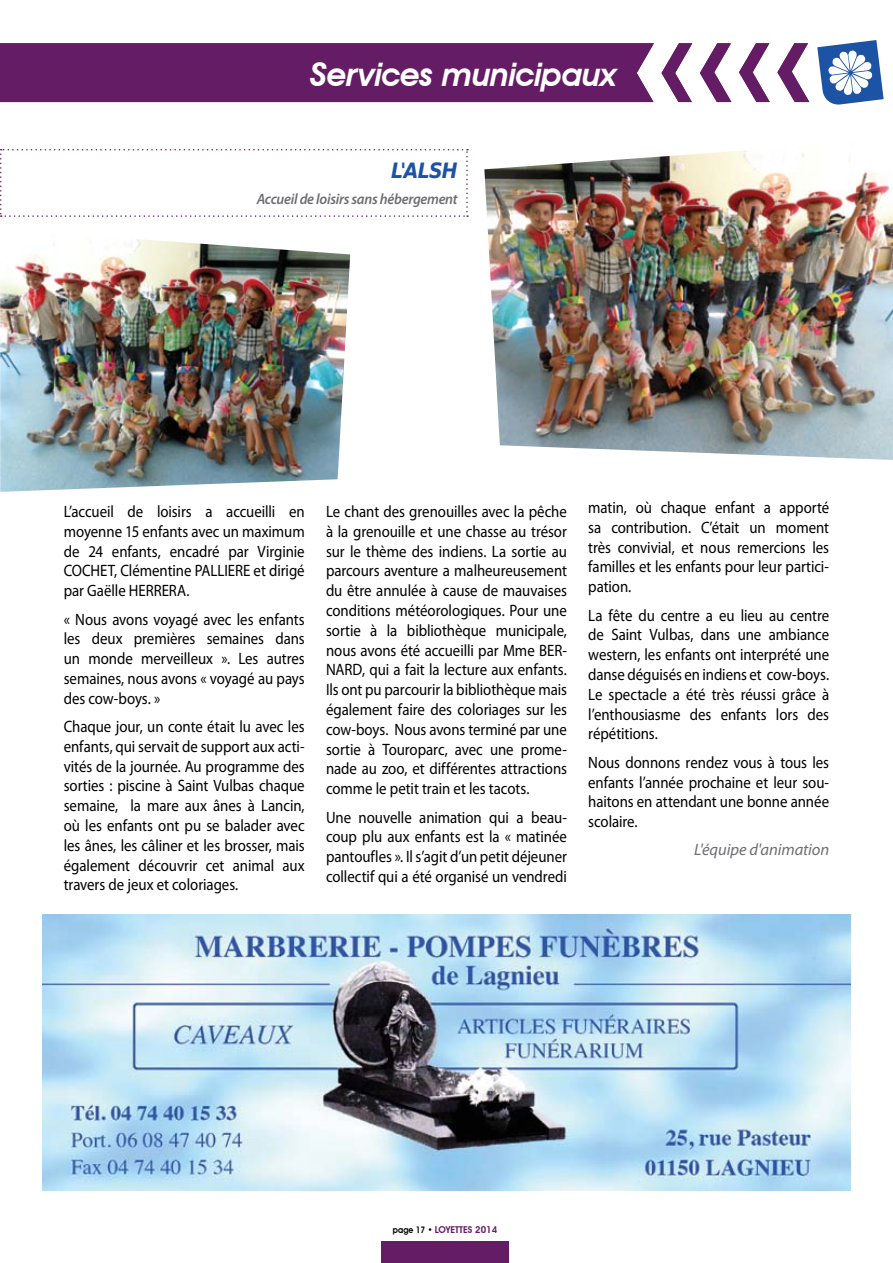
<style>
.page{position:relative;width:893px;height:1263px;background:#fff}
.page>*{position:absolute;margin:0;border:0;box-sizing:border-box;transform-origin:0 0}
.t1{font:italic 600 32.4px "Avant Garde IT Cby BT";letter-spacing:-.015em;color:#fff}
.t2{font:italic 700 21px "Bitstream Vera Sans";color:#1c53a5;scale:.9 1}
.t3{font:16.5px/19.8px "Myriad Pro";letter-spacing:-.005em;color:#000;text-align:justify;scale:.9 1}
.t4{font:italic 16.5px "Myriad Pro";letter-spacing:-.005em;color:#6d6e71}
.t5{font:italic 600 15px "Myriad Pro";letter-spacing:-.02em;color:#6d6e71;scale:.96 1}
.t6{font:600 9.45px "Avant Garde IT Cby BT";color:#641d65}
.s1{font-size:9px;color:#000}
</style>
<div class="page">
<svg style="left:661px;top:43px;width:31px;height:59px"></svg>
<div style="left:0;top:43px;width:654px;height:59px;background:#641d65"></div>
<svg style="left:700px;top:43px;width:31px;height:59px"></svg>
<svg style="left:739px;top:43px;width:31px;height:59px"></svg>
<svg style="left:777px;top:43px;width:32px;height:59px"></svg>
<div style="left:381px;top:1241px;width:128px;height:22px;background:#641d65"></div>
<svg style="left:0;top:149px;width:468px;height:68px"></svg>
<img style="left:0;top:239px;width:350px;height:253px">
<img style="left:484px;top:150px;width:409px;height:310px">
<svg style="left:817px;top:40px;width:67px;height:65px"></svg>
<img style="left:43px;top:914px;width:807px;height:277px">
<h1 class="t1" style="left:310px;top:55px;width:308px">Services municipaux</h1>
<p class="t2" style="left:391px;top:158px;width:75px">L'ALSH</p>
<p class="t5" style="left:257px;top:190px;width:211px">Accueil de loisirs sans hébergement</p>
<p class="t3" style="left:64px;top:501px;width:269px">L’accueil de loisirs a accueilli en moyenne 15 enfants avec un maximum de 24 enfants, encadré par Virginie COCHET, Clémentine PALLIERE et dirigé par Gaëlle HERRERA.</p>
<p class="t3" style="left:64px;top:609px;width:269px">« Nous avons voyagé avec les enfants les deux premières semaines dans un monde merveilleux ». Les autres semaines, nous avons « voyagé au pays des cow-boys. »</p>
<p class="t3" style="left:64px;top:716px;width:269px">Chaque jour, un conte était lu avec les enfants, qui servait de support aux acti&shy;vités de la journée. Au programme des sorties : piscine à Saint Vulbas chaque semaine, la mare aux ânes à Lancin, où les enfants ont pu se balader avec les ânes, les câliner et les brosser, mais également découvrir cet animal aux travers de jeux et coloriages.</p>
<p class="t3" style="left:326px;top:501px;width:269px">Le chant des grenouilles avec la pêche à la grenouille et une chasse au trésor sur le thème des indiens. La sortie au parcours aventure a malheureusement du être annulée à cause de mauvaises conditions météorologiques. Pour une sortie à la bibliothèque municipale, nous avons été accueilli par Mme BER-NARD, qui a fait la lecture aux enfants.<br>Ils ont pu parcourir la bibliothèque mais également faire des coloriages sur les cow-boys. Nous avons terminé par une sortie à Touroparc, avec une prome&shy;nade au zoo, et différentes attractions comme le petit train et les tacots.</p>
<p class="t3" style="left:326px;top:807px;width:269px">Une nouvelle animation qui a beau&shy;coup plu aux enfants est la « matinée pantoufles ». Il s’agit d’un petit déjeuner collectif qui a été organisé un vendredi</p>
<p class="t3" style="left:588px;top:497px;width:269px">matin, où chaque enfant a apporté sa contribution. C’était un moment très convivial, et nous remercions les familles et les enfants pour leur partici&shy;pation.</p>
<p class="t3" style="left:588px;top:605px;width:269px">La fête du centre a eu lieu au centre de Saint Vulbas, dans une ambiance western, les enfants ont interprété une danse déguisés en indiens et cow-boys.<br>Le spectacle a été très réussi grâce à l’enthousiasme des enfants lors des répétitions.</p>
<p class="t3" style="left:588px;top:752px;width:269px">Nous donnons rendez vous à tous les enfants l’année prochaine et leur sou&shy;haitons en attendant une bonne année scolaire.</p>
<p class="t4" style="left:694px;top:840px;width:137px">L'équipe d'animation</p>
<p class="t6" style="left:393px;top:1223px;width:106px"><span class="s1">PAGE 17 •</span> LOYETTES 2014</p>
</div>
